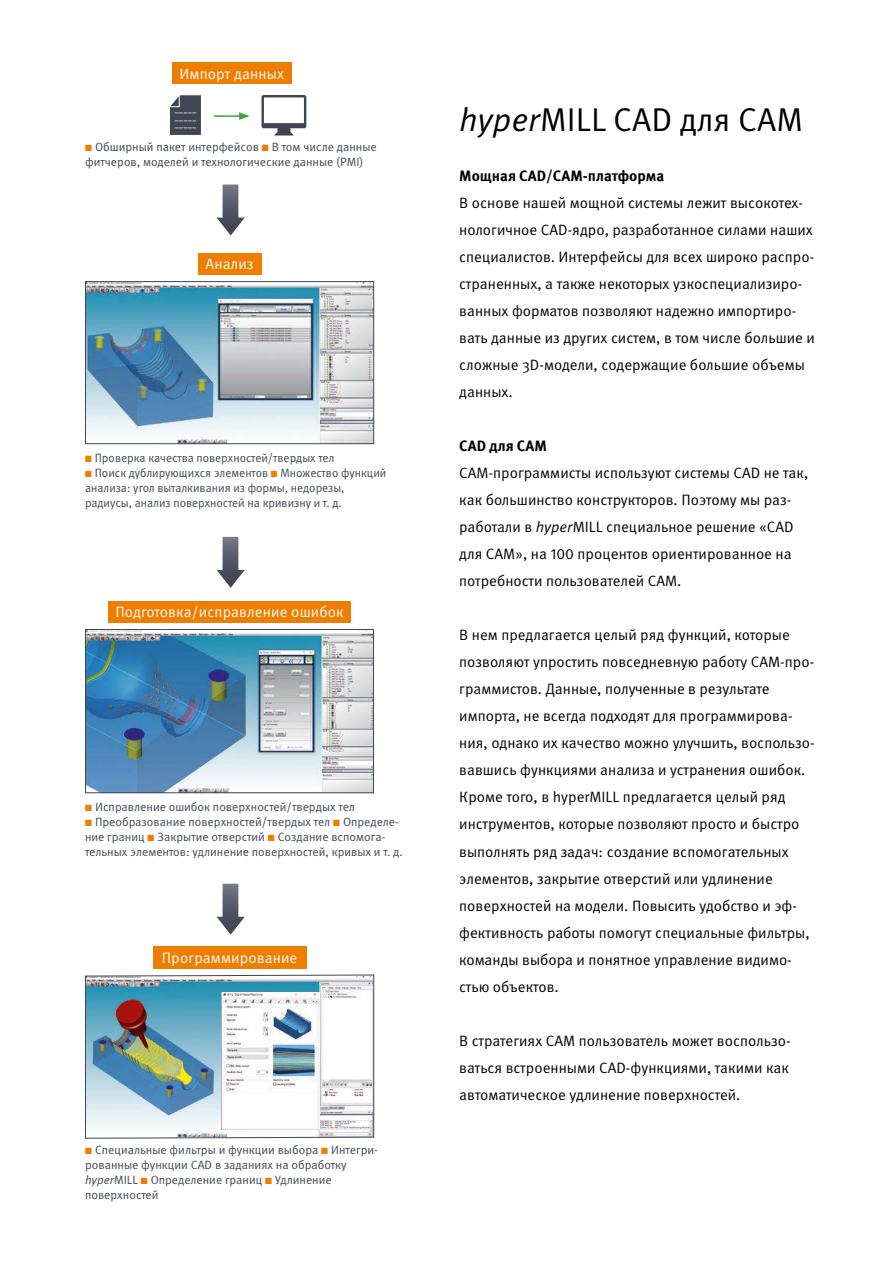
<style>
.page{position:relative;width:893px;height:1263px;background:#fff}
.page>*{position:absolute;margin:0;border:0;box-sizing:border-box;transform-origin:0 0}
.t1{font:33px "Meta Pro";color:#000}
.t2{font:15px/27px "Meta Pro";color:#000}
.t3{font:15px "Meta Pro";letter-spacing:.01em;color:#fff}
.t4{font:700 15px "Meta Pro";color:#000}
.t5{font:12px/15px "Meta Pro";color:#404553}
.t6{font:500 7.5px/7.8px "Meta Pro";color:#fff;text-align:justify}
.s1{color:#ef7d00}
.s2{font-style:italic}
</style>
<div class="page">
<div style="left:172px;top:63px;width:119px;height:21px;background:#ef7d00"></div>
<div style="left:198px;top:253px;width:63px;height:21px;background:#ef7d00"></div>
<div style="left:108px;top:601px;width:243px;height:21px;background:#ef7d00"></div>
<div style="left:153px;top:946px;width:153px;height:23px;background:#ef7d00"></div>
<img style="left:87px;top:283px;width:285px;height:159px">
<div style="left:85px;top:281px;width:289px;height:163px;border:1px solid #404553"></div>
<img style="left:87px;top:631px;width:285px;height:160px">
<div style="left:85px;top:629px;width:289px;height:164px;border:1px solid #404553"></div>
<img style="left:85px;top:974px;width:290px;height:165px">
<img style="left:221px;top:992px;width:98px;height:138px">
<svg style="left:217px;top:185px;width:28px;height:50px"></svg>
<svg style="left:217px;top:537px;width:28px;height:51px"></svg>
<svg style="left:217px;top:884px;width:28px;height:51px"></svg>
<hr style="left:214px;top:115px;width:27px;height:2px;background:#3fa535">
<svg style="left:239px;top:112px;width:11px;height:8px"></svg>
<svg style="left:170px;top:94px;width:31px;height:41px"></svg>
<svg style="left:261px;top:95px;width:45px;height:40px"></svg>
<p class="t3" style="left:179px;top:65px;width:106px">Импорт данных</p>
<p class="t6" style="left:174px;top:108px;width:24px">––––– ––––– –––––</p>
<p class="t5" style="left:85px;top:139px;width:293px"><span class="s1">■</span> Обширный пакет интерфейсов <span class="s1">■</span> В том числе данные фитчеров, моделей и технологические данные (PMI)</p>
<p class="t3" style="left:206px;top:255px;width:49px">Анализ</p>
<p class="t5" style="left:85px;top:450px;width:251px"><span class="s1">■</span> Проверка качества поверхностей/твердых тел</p>
<p class="t5" style="left:85px;top:465px;width:303px"><span class="s1">■</span> Поиск дублирующихся элементов <span class="s1">■</span> Множество функций анализа: угол выталкивания из формы, недорезы, радиусы, анализ поверхностей на кривизну и т. д.</p>
<p class="t3" style="left:115px;top:603px;width:230px">Подготовка/исправление ошибок</p>
<p class="t5" style="left:85px;top:800px;width:271px"><span class="s1">■</span> Исправление ошибок поверхностей/твердых тел</p>
<p class="t5" style="left:85px;top:815px;width:319px"><span class="s1">■</span> Преобразование поверхностей/твердых тел <span class="s1">■</span> Определе&shy;ние границ <span class="s1">■</span> Закрытие отверстий <span class="s1">■</span> Создание вспомога&shy;тельных элементов: удлинение поверхностей, кривых и т. д.</p>
<p class="t3" style="left:162px;top:949px;width:137px">Программирование</p>
<p class="t5" style="left:85px;top:1143px;width:294px"><span class="s1">■</span> Специальные фильтры и функции выбора <span class="s1">■</span> Интегри&shy;рованные функции CAD в заданиях на обработку <span class="s2">hyper</span>MILL <span class="s1">■</span> Определение границ <span class="s1">■</span> Удлинение поверхностей</p>
<h1 class="t1" style="left:459px;top:100px;width:345px"><span class="s2">hyper</span>MILL CAD для CAM</h1>
<p class="t4" style="left:459px;top:167px;width:207px">Мощная CAD/CAM-платформа</p>
<p class="t2" style="left:459px;top:190px;width:357px">В основе нашей мощной системы лежит высокотех&shy;нологичное CAD-ядро, разработанное силами наших специалистов. Интерфейсы для всех широко распро&shy;страненных, а также некоторых узкоспециализиро&shy;ванных форматов позволяют надежно импортиро&shy;вать данные из других систем, в том числе большие и сложные 3D-модели, содержащие большие объемы данных.</p>
<p class="t4" style="left:459px;top:437px;width:89px">CAD для CAM</p>
<p class="t2" style="left:459px;top:460px;width:351px">CAM-программисты используют системы CAD не так, как большинство конструкторов. Поэтому мы раз&shy;работали в <span class="s2">hyper</span>MILL специальное решение «CAD для CAM», на 100 процентов ориентированное на потребности пользователей CAM.</p>
<p class="t2" style="left:459px;top:622px;width:357px">В нем предлагается целый ряд функций, которые позволяют упростить повседневную работу CAM-про&shy;граммистов. Данные, полученные в результате импорта, не всегда подходят для программирова&shy;ния, однако их качество можно улучшить, воспользо&shy;вавшись функциями анализа и устранения ошибок.<br>Кроме того, в hyperMILL предлагается целый ряд инструментов, которые позволяют просто и быстро выполнять ряд задач: создание вспомогательных элементов, закрытие отверстий или удлинение поверхностей на модели. Повысить удобство и эф&shy;фективность работы помогут специальные фильтры, команды выбора и понятное управление видимо&shy;стью объектов.</p>
<p class="t2" style="left:459px;top:1027px;width:333px;text-align:justify">В стратегиях CAM пользователь может воспользо&shy;ваться встроенными CAD-функциями, такими как автоматическое удлинение поверхностей.</p>
</div>
